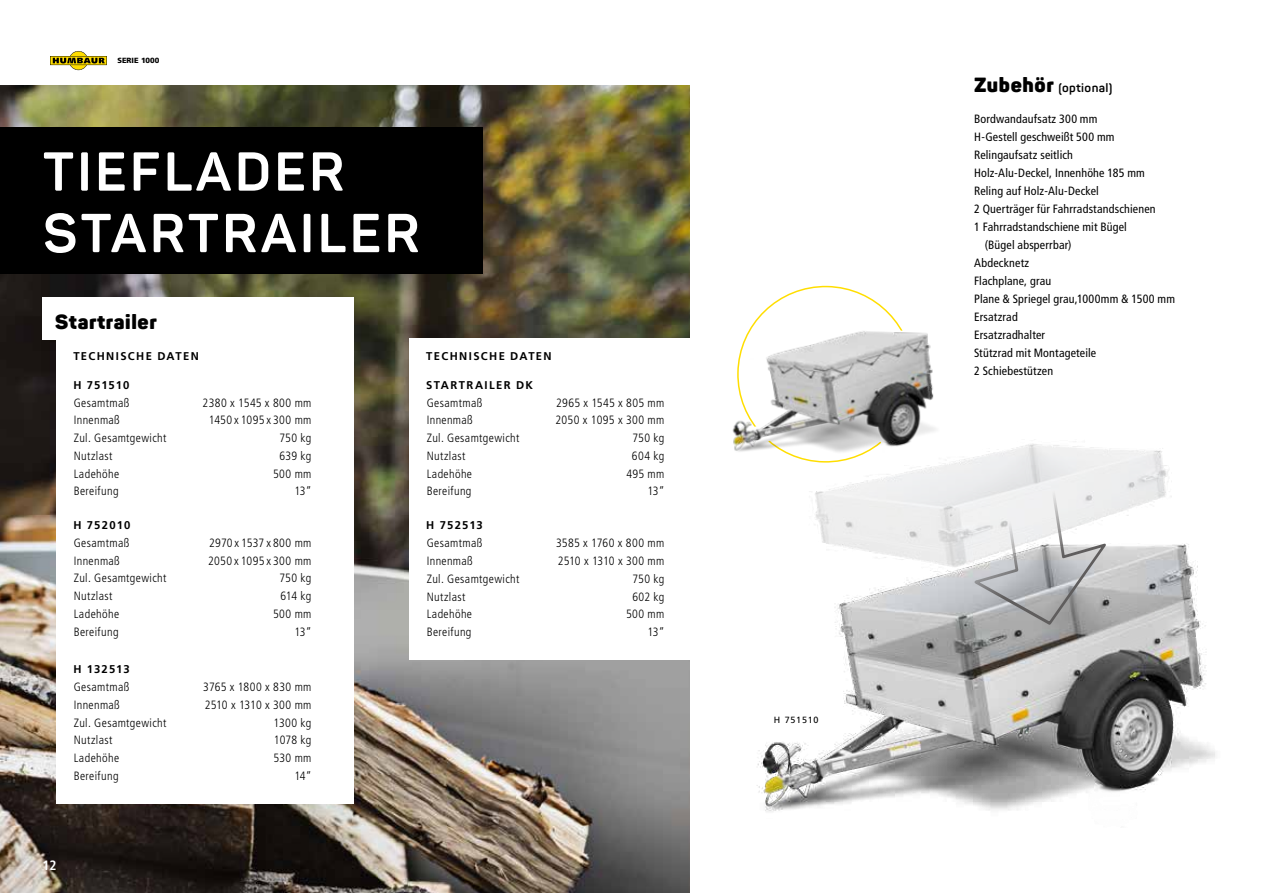
<style>
.page{position:relative;width:1263px;height:893px;background:#fff}
.page>*{position:absolute;margin:0;border:0;box-sizing:border-box;transform-origin:0 0}
.t1{font:700 54px/61.5px "Panton";letter-spacing:.05em;color:#fff}
.t2{font:900 20.25px "Panton";letter-spacing:.03em;color:#000}
.t3{font:13.5px "Frutiger LT 67 Bd Cn";color:#fff}
.t4{font:12px "Frutiger LT 47 Lt Cn";letter-spacing:.03em;color:#000}
.t5{font:12px "Frutiger LT 57 Cn";letter-spacing:.015em;color:#000}
.t6{font:12px "Frutiger LT 47 Lt Cn";letter-spacing:-.005em;color:#000}
.t7{font:700 12px "Panton";letter-spacing:.03em;color:#000}
.t8{font:11.25px "Frutiger LT 65 Bd";letter-spacing:.12em;color:#000}
.t9{font:9px "Frutiger LT 55 Rm";letter-spacing:.08em;color:#000}
.t10{font:7.5px "Frutiger LT 75 Blk";color:#000}
.s1{font-weight:900;font-size:20.25px}
</style>
<div class="page">
<svg style="left:50px;top:51px;width:57px;height:19px"></svg>
<img style="left:0;top:85px;width:690px;height:808px">
<div style="left:43px;top:298px;width:311px;height:42px;background:#fff"></div>
<div style="left:56px;top:339px;width:298px;height:180px;background:#fff"></div>
<div style="left:56px;top:507px;width:298px;height:181px;background:#fff"></div>
<div style="left:56px;top:651px;width:298px;height:153px;background:#fff"></div>
<div style="left:409px;top:507px;width:298px;height:153px;background:#fff"></div>
<div style="left:409px;top:339px;width:298px;height:180px;background:#fff"></div>
<div style="left:0;top:128px;width:483px;height:146px;background:#000"></div>
<img style="left:757px;top:444px;width:458px;height:368px">
<svg style="left:960px;top:465px;width:157px;height:180px"></svg>
<svg style="left:769px;top:285px;width:113px;height:21px"></svg>
<img style="left:732px;top:306px;width:238px;height:160px">
<p class="t10" style="left:117px;top:56px;width:43px">SERIE 1000</p>
<h1 class="t1" style="left:43px;top:141px;width:379px">TIEFLADER<br>STARTRAILER</h1>
<h2 class="t2" style="left:55px;top:309px;width:103px">Startrailer</h2>
<p class="t8" style="left:73px;top:350px;width:127px">TECHNISCHE DATEN</p>
<p class="t8" style="left:73px;top:378px;width:57px">H 751510</p>
<p class="t4" style="left:74px;top:396px;width:57px">Gesamtmaß</p>
<p class="t4" style="left:203px;top:396px;width:110px">2380 x 1545 x 800 mm</p>
<p class="t4" style="left:74px;top:413px;width:48px">Innenmaß</p>
<p class="t4" style="left:209px;top:413px;width:104px">1450 x 1095 x 300 mm</p>
<p class="t4" style="left:74px;top:431px;width:94px">Zul. Gesamtgewicht</p>
<p class="t4" style="left:279px;top:431px;width:34px">750 kg</p>
<p class="t4" style="left:74px;top:449px;width:40px">Nutzlast</p>
<p class="t4" style="left:279px;top:449px;width:34px">639 kg</p>
<p class="t4" style="left:74px;top:467px;width:47px">Ladehöhe</p>
<p class="t4" style="left:273px;top:467px;width:40px">500 mm</p>
<p class="t4" style="left:74px;top:484px;width:46px">Bereifung</p>
<p class="t4" style="left:294px;top:484px;width:19px">13“</p>
<p class="t8" style="left:73px;top:518px;width:59px">H 752010</p>
<p class="t4" style="left:74px;top:536px;width:57px">Gesamtmaß</p>
<p class="t4" style="left:209px;top:536px;width:104px">2970 x 1537 x 800 mm</p>
<p class="t4" style="left:74px;top:554px;width:48px">Innenmaß</p>
<p class="t4" style="left:208px;top:554px;width:105px">2050 x 1095 x 300 mm</p>
<p class="t4" style="left:74px;top:571px;width:94px">Zul. Gesamtgewicht</p>
<p class="t4" style="left:279px;top:571px;width:34px">750 kg</p>
<p class="t4" style="left:74px;top:589px;width:40px">Nutzlast</p>
<p class="t4" style="left:280px;top:589px;width:33px">614 kg</p>
<p class="t4" style="left:74px;top:607px;width:47px">Ladehöhe</p>
<p class="t4" style="left:273px;top:607px;width:40px">500 mm</p>
<p class="t4" style="left:74px;top:625px;width:46px">Bereifung</p>
<p class="t4" style="left:294px;top:625px;width:19px">13“</p>
<p class="t8" style="left:73px;top:663px;width:58px">H 132513</p>
<p class="t4" style="left:74px;top:680px;width:57px">Gesamtmaß</p>
<p class="t4" style="left:203px;top:680px;width:110px">3765 x 1800 x 830 mm</p>
<p class="t4" style="left:74px;top:698px;width:48px">Innenmaß</p>
<p class="t6" style="left:205px;top:698px;width:108px">2510 x 1310 x 300 mm</p>
<p class="t4" style="left:74px;top:716px;width:94px">Zul. Gesamtgewicht</p>
<p class="t4" style="left:274px;top:716px;width:39px">1300 kg</p>
<p class="t4" style="left:74px;top:733px;width:40px">Nutzlast</p>
<p class="t4" style="left:274px;top:733px;width:39px">1078 kg</p>
<p class="t4" style="left:74px;top:751px;width:47px">Ladehöhe</p>
<p class="t4" style="left:273px;top:751px;width:40px">530 mm</p>
<p class="t4" style="left:74px;top:769px;width:46px">Bereifung</p>
<p class="t4" style="left:294px;top:769px;width:19px">14“</p>
<p class="t8" style="left:426px;top:350px;width:127px">TECHNISCHE DATEN</p>
<p class="t8" style="left:426px;top:378px;width:108px">STARTRAILER DK</p>
<p class="t4" style="left:427px;top:396px;width:57px">Gesamtmaß</p>
<p class="t4" style="left:556px;top:396px;width:110px">2965 x 1545 x 805 mm</p>
<p class="t4" style="left:427px;top:413px;width:48px">Innenmaß</p>
<p class="t4" style="left:555px;top:413px;width:110px">2050 x 1095 x 300 mm</p>
<p class="t4" style="left:427px;top:431px;width:94px">Zul. Gesamtgewicht</p>
<p class="t4" style="left:632px;top:431px;width:34px">750 kg</p>
<p class="t4" style="left:427px;top:449px;width:40px">Nutzlast</p>
<p class="t4" style="left:632px;top:449px;width:34px">604 kg</p>
<p class="t4" style="left:427px;top:467px;width:47px">Ladehöhe</p>
<p class="t4" style="left:626px;top:467px;width:39px">495 mm</p>
<p class="t4" style="left:427px;top:484px;width:46px">Bereifung</p>
<p class="t4" style="left:647px;top:484px;width:19px">13“</p>
<p class="t8" style="left:426px;top:519px;width:58px">H 752513</p>
<p class="t4" style="left:427px;top:536px;width:57px">Gesamtmaß</p>
<p class="t4" style="left:556px;top:536px;width:110px">3585 x 1760 x 800 mm</p>
<p class="t4" style="left:427px;top:554px;width:48px">Innenmaß</p>
<p class="t6" style="left:558px;top:554px;width:108px">2510 x 1310 x 300 mm</p>
<p class="t4" style="left:427px;top:572px;width:94px">Zul. Gesamtgewicht</p>
<p class="t4" style="left:632px;top:572px;width:34px">750 kg</p>
<p class="t4" style="left:427px;top:590px;width:40px">Nutzlast</p>
<p class="t4" style="left:632px;top:590px;width:34px">602 kg</p>
<p class="t4" style="left:427px;top:607px;width:47px">Ladehöhe</p>
<p class="t4" style="left:626px;top:607px;width:40px">500 mm</p>
<p class="t4" style="left:427px;top:625px;width:46px">Bereifung</p>
<p class="t4" style="left:647px;top:625px;width:19px">13“</p>
<p class="t3" style="left:43px;top:857px;width:16px">12</p>
<p class="t9" style="left:774px;top:715px;width:46px">H 751510</p>
<p class="t7" style="left:974px;top:80px;width:140px"><span class="s1">Zubehör</span> (optional)</p>
<p class="t5" style="left:974px;top:112px;width:125px">Bordwandaufsatz 300 mm</p>
<p class="t5" style="left:974px;top:130px;width:142px">H-Gestell geschweißt 500 mm</p>
<p class="t5" style="left:974px;top:148px;width:100px">Relingaufsatz seitlich</p>
<p class="t5" style="left:974px;top:166px;width:172px">Holz-Alu-Deckel, Innenhöhe 185 mm</p>
<p class="t5" style="left:974px;top:184px;width:126px">Reling auf Holz-Alu-Deckel</p>
<p class="t5" style="left:974px;top:202px;width:183px">2 Querträger für Fahrradstandschienen</p>
<p class="t5" style="left:974px;top:220px;width:154px">1 Fahrradstandschiene mit Bügel</p>
<p class="t5" style="left:985px;top:238px;width:88px">(Bügel absperrbar)</p>
<p class="t5" style="left:974px;top:256px;width:57px">Abdecknetz</p>
<p class="t5" style="left:974px;top:274px;width:79px">Flachplane, grau</p>
<p class="t5" style="left:974px;top:292px;width:202px">Plane &amp; Spriegel grau,1000mm &amp; 1500 mm</p>
<p class="t5" style="left:974px;top:310px;width:45px">Ersatzrad</p>
<p class="t5" style="left:974px;top:328px;width:72px">Ersatzradhalter</p>
<p class="t5" style="left:974px;top:346px;width:124px">Stützrad mit Montageteile</p>
<p class="t5" style="left:974px;top:364px;width:81px">2 Schiebestützen</p>
</div>
